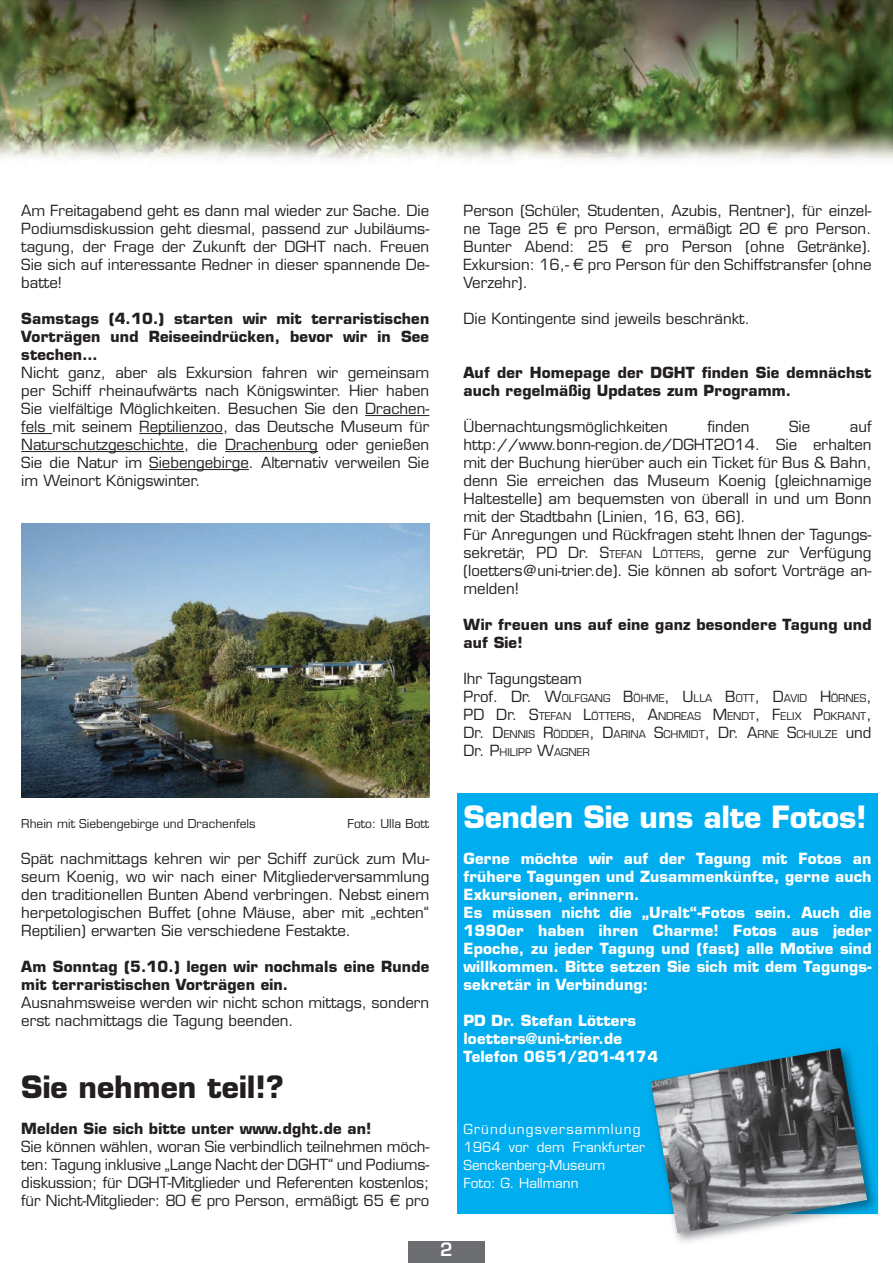
<style>
.page{position:relative;width:893px;height:1263px;background:#fff}
.page>*{position:absolute;margin:0;border:0;box-sizing:border-box;transform-origin:0 0}
.t1{font:700 30px "Eurostile LT";letter-spacing:-.01em;color:#fff}
.t2{font:700 30px "Eurostile LT";color:#231f20}
.t3{font:600 18px "Eurostile LT";color:#fff}
.t4{font:15px/18px "Eurostile LT";color:#231f20;text-align:justify}
.t5{font:700 15px/18px "Eurostile LT";letter-spacing:.01em;color:#fff}
.t6{font:700 15px/18px "Eurostile LT";letter-spacing:.01em;color:#231f20}
.t7{font:13.5px/18px "Eurostile LT";color:#fff}
.t8{font:12px "Eurostile LT";color:#231f20}
.t9{font:10.5px/18px "Eurostile LT";color:#231f20;text-align:justify}
.s1{font-style:inherit}
.s2{font-size:10.5px}
.s3{font-size:15px}
</style>
<div class="page">
<div style="left:408px;top:1242px;width:77px;height:21px;background:#6c6d70"></div>
<img style="left:0;top:0;width:893px;height:161px">
<div style="left:457px;top:793px;width:421px;height:421px;background:#00aeef"></div>
<hr style="left:365px;top:415px;width:64px;height:1px;background:#231f20">
<hr style="left:21px;top:433px;width:31px;height:1px;background:#231f20">
<hr style="left:139px;top:433px;width:84px;height:1px;background:#231f20">
<hr style="left:21px;top:451px;width:163px;height:1px;background:#231f20">
<hr style="left:225px;top:451px;width:93px;height:1px;background:#231f20">
<hr style="left:149px;top:469px;width:100px;height:1px;background:#231f20">
<img style="left:21px;top:523px;width:408px;height:274px">
<img style="left:648px;top:1046px;width:229px;height:167px">
<svg style="left:647px;top:1051px;width:4px;height:13px"></svg>
<img style="left:651px;top:1048px;width:216px;height:185px">
<p class="t4" style="left:21px;top:202px;width:410px">Am Freitagabend geht es dann mal wieder zur Sache. Die Podiumsdiskussion geht diesmal, passend zur Jubiläums&shy;tagung, der Frage der Zukunft der DGHT nach. Freuen Sie sich auf interessante Redner in dieser spannende De&shy;batte!</p>
<p class="t6" style="left:21px;top:309px;width:410px;text-align:justify">Samstags (4.10.) starten wir mit terraristischen Vorträgen und Reiseeindrücken, bevor wir in See stechen…</p>
<p class="t4" style="left:21px;top:364px;width:410px">Nicht ganz, aber als Exkursion fahren wir gemeinsam per Schiff rheinaufwärts nach Königswinter. Hier haben Sie vielfältige Möglichkeiten. Besuchen Sie den Drachen&shy;fels mit seinem Reptilienzoo, das Deutsche Museum für Naturschutzgeschichte, die Drachenburg oder genießen Sie die Natur im Siebengebirge. Alternativ verweilen Sie im Weinort Königswinter.</p>
<p class="t4" style="left:463px;top:202px;width:410px">Person (Schüler, Studenten, Azubis, Rentner), für einzel&shy;ne Tage 25 € pro Person, ermäßigt 20 € pro Person.<br>Bunter Abend: 25 € pro Person (ohne Getränke).<br>Exkursion: 16,- € pro Person für den Schiffstransfer (ohne Verzehr).</p>
<p class="t4" style="left:463px;top:310px;width:288px">Die Kontingente sind jeweils beschränkt.</p>
<p class="t6" style="left:463px;top:363px;width:410px">Auf der Homepage der DGHT finden Sie demnächst auch regelmäßig Updates zum Programm.</p>
<p class="t4" style="left:463px;top:418px;width:206px">Übernachtungsmöglichkeiten</p>
<p class="t4" style="left:707px;top:418px;width:44px">finden</p>
<p class="t4" style="left:789px;top:418px;width:23px">Sie</p>
<p class="t4" style="left:463px;top:418px;width:410px;text-align:left;text-indent:386px">auf http://www.bonn-region.de/DGHT2014. Sie erhalten mit der Buchung hierüber auch ein Ticket für Bus &amp; Bahn, denn Sie erreichen das Museum Koenig (gleichnamige Haltestelle) am bequemsten von überall in und um Bonn mit der Stadtbahn (Linien, 16, 63, 66).<br>Für Anregungen und Rückfragen steht Ihnen der Tagungs&shy;sekretär, PD Dr. <span class="s1">S</span><span class="s2">TEFAN</span> <span class="s1">L</span><span class="s2">ÖTTERS</span>, gerne zur Verfügung (loetters@uni-trier.de). Sie können ab sofort Vorträge an&shy;melden!</p>
<p class="t6" style="left:463px;top:615px;width:410px">Wir freuen uns auf eine ganz besondere Tagung und auf Sie!</p>
<p class="t4" style="left:463px;top:670px;width:120px">Ihr Tagungsteam</p>
<p class="t9" style="left:463px;top:689px;width:410px"><span class="s3">Prof. Dr.</span> <span class="s3">W</span>OLFGANG <span class="s3">B</span>ÖHME<span class="s3">,</span> <span class="s3">U</span>LLA <span class="s3">B</span>OTT<span class="s3">,</span> <span class="s3">D</span>AVID <span class="s3">H</span>ÖRNES<span class="s3">, PD Dr.</span> <span class="s3">S</span>TEFAN <span class="s3">L</span>ÖTTERS<span class="s3">,</span> <span class="s3">A</span>NDREAS <span class="s3">M</span>ENDT<span class="s3">, F</span>ELIX <span class="s3">P</span>OKRANT<span class="s3">, Dr.</span> <span class="s3">D</span>ENNIS <span class="s3">R</span>ÖDDER<span class="s3">,</span> <span class="s3">D</span>ARINA <span class="s3">S</span>CHMIDT<span class="s3">, Dr.</span> <span class="s3">A</span>RNE <span class="s3">S</span>CHULZE <span class="s3">und Dr.</span> <span class="s3">P</span>HILIPP <span class="s3">W</span>AGNER</p>
<p class="t8" style="left:21px;top:816px;width:236px">Rhein mit Siebengebirge und Drachenfels</p>
<p class="t8" style="left:347px;top:816px;width:83px">Foto: Ulla Bott</p>
<p class="t4" style="left:21px;top:850px;width:409px">Spät nachmittags kehren wir per Schiff zurück zum Mu&shy;seum Koenig, wo wir nach einer Mitgliederversammlung den traditionellen Bunten Abend verbringen. Nebst einem herpetologischen Buffet (ohne Mäuse, aber mit „echten“ Reptilien) erwarten Sie verschiedene Festakte.</p>
<p class="t6" style="left:21px;top:957px;width:410px">Am Sonntag (5.10.) legen wir nochmals eine Runde mit terraristischen Vorträgen ein.</p>
<p class="t4" style="left:21px;top:994px;width:409px">Ausnahmsweise werden wir nicht schon mittags, sondern erst nachmittags die Tagung beenden.</p>
<h1 class="t2" style="left:21px;top:1068px;width:264px">Sie nehmen teil!?</h1>
<p class="t6" style="left:21px;top:1119px;width:352px">Melden Sie sich bitte unter www.dght.de an!</p>
<p class="t4" style="left:21px;top:1138px;width:410px">Sie können wählen, woran Sie verbindlich teilnehmen möch&shy;ten: Tagung inklusive „Lange Nacht der DGHT“ und Podiums&shy;diskussion; für DGHT-Mitglieder und Referenten kostenlos; für Nicht-Mitglieder: 80 € pro Person, ermäßigt 65 € pro</p>
<h1 class="t1" style="left:463px;top:798px;width:405px">Senden Sie uns alte Fotos!</h1>
<p class="t5" style="left:463px;top:849px;width:410px">Gerne möchte wir auf der Tagung mit Fotos an frühere Tagungen und Zusammenkünfte, gerne auch Exkursionen, erinnern.<br>Es müssen nicht die „Uralt“-Fotos sein. Auch die 1990er haben ihren Charme! Fotos aus jeder Epoche, zu jeder Tagung und (fast) alle Motive sind willkommen. Bitte setzen Sie sich mit dem Tagungs&shy;sekretär in Verbindung:</p>
<p class="t5" style="left:463px;top:1011px;width:196px">PD Dr. Stefan Lötters loetters@uni-trier.de<br>Telefon 0651/201-4174</p>
<p class="t7" style="left:463px;top:1120px;width:183px">Gründungsversammlung<br>1964 vor dem Frankfurter<br>Senckenberg-Museum<br>Foto: G. Hallmann</p>
<p class="t3" style="left:440px;top:1238px;width:14px">2</p>
</div>
